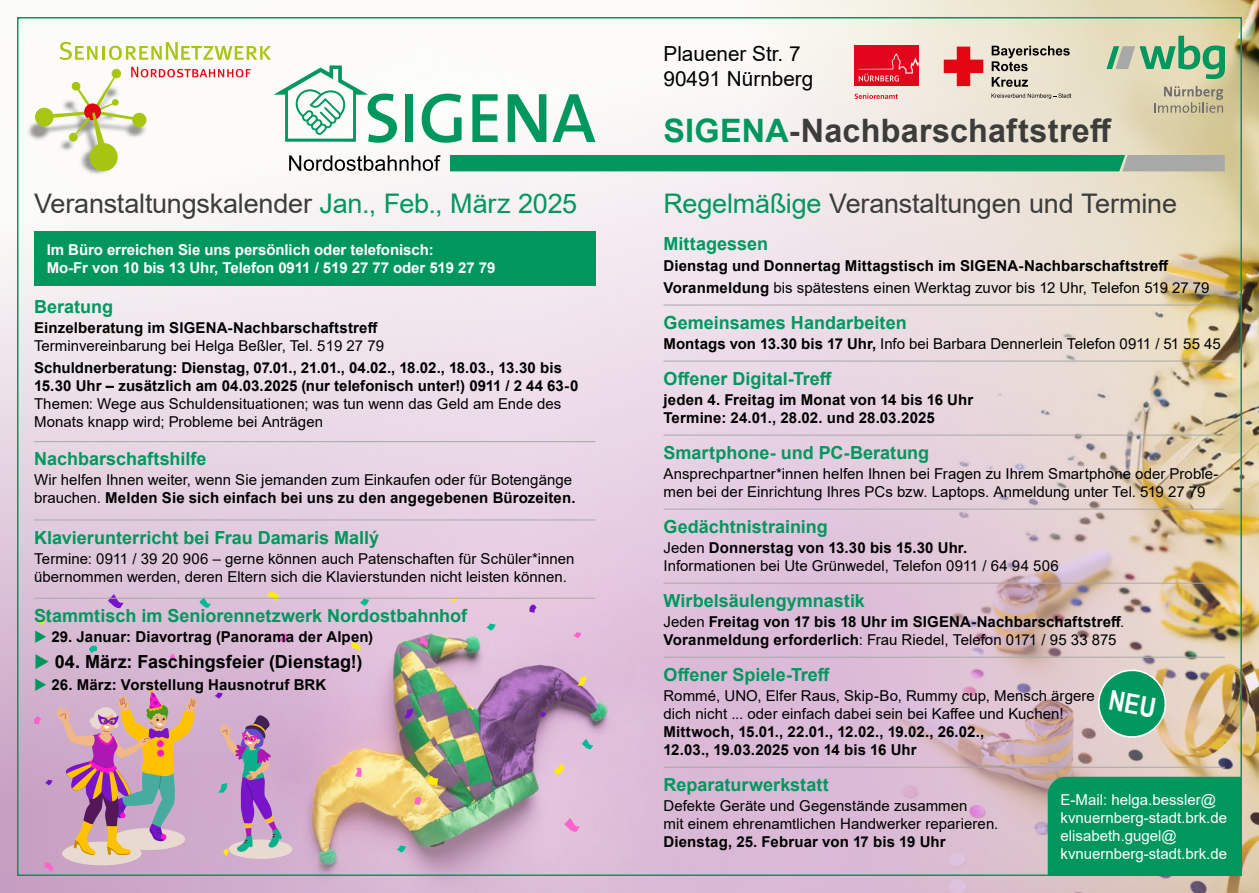
<style>
.page{position:relative;width:1259px;height:893px;background:#fff}
.page>*{position:absolute;margin:0;border:0;box-sizing:border-box;transform-origin:0 0}
.t1{font:700 32.25px "Arial";letter-spacing:.005em;color:#3c3c3b}
.t2{font:27px "Arial";letter-spacing:-.01em;color:#3c3c3b}
.t3{font:20.7px/24.9px "Arial";color:#000}
.t4{font:700 18px "Arial";color:#00975f}
.t5{font:700 18px "Arial";color:#000}
.t6{font:15px/18px "Arial";color:#000}
.t7{font:700 15px/18px "Arial";letter-spacing:.01em;color:#000}
.t8{font:700 15px/18px "Arial";letter-spacing:-.005em;color:#fff}
.t9{font:15px/18px "Arial";color:#fff}
.s1{color:#00975f}
.s2{font-weight:700}
.s3{font-weight:400}
</style>
<div class="page">
<img style="left:0;top:0;width:1259px;height:893px">
<svg style="left:451px;top:155px;width:773px;height:16px;background:#169968"></svg>
<div style="left:405px;top:94px;width:8px;height:48px;background:#00975f"></div>
<svg style="left:422px;top:94px;width:39px;height:49px"></svg>
<svg style="left:472px;top:94px;width:25px;height:48px"></svg>
<svg style="left:508px;top:94px;width:38px;height:48px"></svg>
<svg style="left:552px;top:94px;width:43px;height:48px"></svg>
<svg style="left:289px;top:155px;width:151px;height:16px"></svg>
<svg style="left:1154px;top:86px;width:69px;height:27px;background:#bfb698"></svg>
<svg style="left:1106px;top:36px;width:119px;height:43px;background:#a2c59e"></svg>
<svg style="left:991px;top:77px;width:37px;height:10px"></svg>
<svg style="left:991px;top:46px;width:78px;height:25px;background:#b1ac9c"></svg>
<svg style="left:943px;top:47px;width:40px;height:39px;background:#e8696a"></svg>
<svg style="left:991px;top:93px;width:80px;height:6px"></svg>
<div style="left:0;top:15px;width:281px;height:182px;background:#fcfbf8"></div>
<img style="left:28px;top:107px;width:89px;height:67px">
<div style="left:90px;top:143px;width:28px;height:28px;background:#aac811;border-radius:50%"></div>
<div style="left:35px;top:108px;width:19px;height:18px;background:#aac811;border-radius:50%"></div>
<svg style="left:50px;top:42px;width:347px;height:105px"></svg>
<div style="left:854px;top:45px;width:65px;height:40px;background:#e3051b"></div>
<svg style="left:858px;top:53px;width:61px;height:28px"></svg>
<svg style="left:854px;top:93px;width:44px;height:6px"></svg>
<hr style="left:663px;top:305px;width:562px;height:1px;background:#a8a8a7">
<hr style="left:663px;top:361px;width:562px;height:1px;background:#a8a8a7">
<hr style="left:663px;top:435px;width:562px;height:1px;background:#a8a8a7">
<hr style="left:663px;top:509px;width:562px;height:1px;background:#a8a8a7">
<hr style="left:663px;top:583px;width:562px;height:1px;background:#a8a8a7">
<hr style="left:663px;top:657px;width:562px;height:1px;background:#a8a8a7">
<hr style="left:663px;top:767px;width:562px;height:1px;background:#a8a8a7">
<div style="left:34px;top:232px;width:561px;height:54px;background:#00975f"></div>
<div style="left:229px;top:839px;width:63px;height:20px;background:#e8d9d1;border-radius:50%"></div>
<svg style="left:539px;top:712px;width:7px;height:5px"></svg>
<svg style="left:108px;top:594px;width:16px;height:16px"></svg>
<svg style="left:404px;top:709px;width:10px;height:9px"></svg>
<svg style="left:528px;top:603px;width:8px;height:10px"></svg>
<svg style="left:573px;top:632px;width:8px;height:6px"></svg>
<svg style="left:215px;top:692px;width:8px;height:7px"></svg>
<svg style="left:169px;top:653px;width:7px;height:8px"></svg>
<svg style="left:564px;top:818px;width:16px;height:15px"></svg>
<svg style="left:279px;top:633px;width:10px;height:10px"></svg>
<svg style="left:420px;top:637px;width:8px;height:11px"></svg>
<svg style="left:413px;top:795px;width:9px;height:10px"></svg>
<svg style="left:360px;top:599px;width:9px;height:7px"></svg>
<svg style="left:397px;top:845px;width:9px;height:7px"></svg>
<svg style="left:486px;top:624px;width:9px;height:7px"></svg>
<svg style="left:582px;top:739px;width:11px;height:11px"></svg>
<svg style="left:199px;top:597px;width:12px;height:12px"></svg>
<svg style="left:89px;top:645px;width:10px;height:8px"></svg>
<svg style="left:450px;top:597px;width:8px;height:5px"></svg>
<svg style="left:38px;top:619px;width:7px;height:6px"></svg>
<svg style="left:218px;top:715px;width:64px;height:141px;background:#b393bd"></svg>
<svg style="left:553px;top:763px;width:12px;height:12px"></svg>
<svg style="left:355px;top:768px;width:8px;height:9px"></svg>
<svg style="left:267px;top:590px;width:12px;height:11px"></svg>
<svg style="left:577px;top:676px;width:10px;height:10px"></svg>
<svg style="left:351px;top:641px;width:9px;height:11px"></svg>
<svg style="left:425px;top:776px;width:13px;height:11px"></svg>
<hr style="left:34px;top:441px;width:561px;height:1px;background:#a8a8a7">
<hr style="left:34px;top:520px;width:561px;height:1px;background:#a8a8a7">
<hr style="left:34px;top:598px;width:561px;height:1px;background:#a8a8a7">
<svg style="left:33px;top:689px;width:164px;height:183px;background:#c8a0aa"></svg>
<div style="left:1047px;top:777px;width:192px;height:96px;background:#00975f"></div>
<svg style="left:1094px;top:666px;width:76px;height:74px;background:#5eaf89"></svg>
<h2 class="t2" style="left:34px;top:185px;width:545px">Veranstaltungskalender <span class="s1">Jan., Feb., März 2025</span></h2>
<p class="t8" style="left:47px;top:241px;width:450px">Im Büro erreichen Sie uns persönlich oder telefonisch:<br>Mo-Fr von 10 bis 13 Uhr, Telefon 0911 / 519 27 77 oder 519 27 79</p>
<p class="t4" style="left:34px;top:294px;width:81px">Beratung</p>
<p class="t7" style="left:34px;top:319px;width:345px">Einzelberatung im SIGENA-Nachbarschaftstreff</p>
<p class="t6" style="left:34px;top:337px;width:351px">Terminvereinbarung bei Helga Beßler, Tel. 519 27 79</p>
<p class="t7" style="left:34px;top:359px;width:546px">Schuldnerberatung: Dienstag, 07.01., 21.01., 04.02., 18.02., 18.03., 13.30 bis<br>15.30 Uhr – zusätzlich am 04.03.2025 (nur telefonisch unter!) 0911 / 2 44 63-0</p>
<p class="t6" style="left:34px;top:395px;width:529px">Themen: Wege aus Schuldensituationen; was tun wenn das Geld am Ende des<br>Monats knapp wird; Probleme bei Anträgen</p>
<p class="t4" style="left:34px;top:446px;width:174px">Nachbarschaftshilfe</p>
<p class="t6" style="left:34px;top:471px;width:543px">Wir helfen Ihnen weiter, wenn Sie jemanden zum Einkaufen oder für Botengänge brauchen. <span class="s2">Melden Sie sich einfach bei uns zu den angegebenen Bürozeiten.</span></p>
<p class="t4" style="left:34px;top:525px;width:347px">Klavierunterricht bei Frau Damaris Mallý</p>
<p class="t6" style="left:34px;top:549px;width:542px">Termine: 0911 / 39 20 906 – gerne können auch Patenschaften für Schüler*innen übernommen werden, deren Eltern sich die Klavierstunden nicht leisten können.</p>
<p class="t4" style="left:34px;top:603px;width:435px">Stammtisch im Seniorennetzwerk Nordostbahnhof</p>
<p class="t7" style="left:34px;top:628px;width:341px"><span class="s1">◆</span> 29. Januar: Diavortrag (Panorama der Alpen)</p>
<p class="t5" style="left:34px;top:649px;width:330px"><span class="s1">◆</span> 04. März: Faschingsfeier (Dienstag!)</p>
<p class="t7" style="left:34px;top:676px;width:294px"><span class="s1">◆</span> 26. März: Vorstellung Hausnotruf BRK</p>
<h3 class="t3" style="left:663px;top:41px;width:151px">Plauener Str. 7<br>90491 Nürnberg</h3>
<h1 class="t1" style="left:663px;top:108px;width:450px"><span class="s1">SIGENA</span>-Nachbarschaftstreff</h1>
<h2 class="t2" style="left:663px;top:185px;width:515px"><span class="s1">Regelmäßige</span> Veranstaltungen und Termine</h2>
<p class="t4" style="left:663px;top:231px;width:106px">Mittagessen</p>
<p class="t7" style="left:663px;top:254px;width:547px;line-height:22.2px">Dienstag und Donnertag Mittagstisch im SIGENA-Nachbarschaftstreff<br>Voranmeldung <span class="s3">bis spätestens einen Werktag zuvor bis 12 Uhr, Telefon 519 27 79</span></p>
<p class="t4" style="left:663px;top:310px;width:245px">Gemeinsames Handarbeiten</p>
<p class="t6" style="left:663px;top:334px;width:559px"><span class="s2">Montags von 13.30 bis 17 Uhr,</span> Info bei Barbara Dennerlein Telefon 0911 / 51 55 45</p>
<p class="t4" style="left:663px;top:366px;width:170px">Offener Digital-Treff</p>
<p class="t7" style="left:663px;top:391px;width:311px">jeden 4. Freitag im Monat von 14 bis 16 Uhr<br>Termine: 24.01., 28.02. und 28.03.2025</p>
<p class="t4" style="left:663px;top:440px;width:267px">Smartphone- und PC-Beratung</p>
<p class="t6" style="left:663px;top:465px;width:556px">Ansprechpartner*innen helfen Ihnen bei Fragen zu Ihrem Smartphone oder Proble&shy;men bei der Einrichtung Ihres PCs bzw. Laptops. Anmeldung unter Tel. 519 27 79</p>
<p class="t4" style="left:663px;top:514px;width:166px">Gedächtnistraining</p>
<p class="t6" style="left:663px;top:539px;width:397px">Jeden <span class="s2">Donnerstag von 13.30 bis 15.30 Uhr.<br></span>Informationen bei Ute Grünwedel, Telefon 0911 / 64 94 506</p>
<p class="t4" style="left:663px;top:588px;width:203px">Wirbelsäulengymnastik</p>
<p class="t7" style="left:663px;top:613px;width:462px"><span class="s3">Jeden</span> Freitag von 17 bis 18 Uhr im SIGENA-Nachbarschaftstreff<span class="s3">.<br></span>Voranmeldung erforderlich<span class="s3">: Frau Riedel, Telefon 0171 / 95 33 875</span></p>
<p class="t4" style="left:663px;top:662px;width:168px">Offener Spiele-Treff</p>
<p class="t6" style="left:663px;top:687px;width:433px">Rommé, UNO, Elfer Raus, Skip-Bo, Rummy cup, Mensch ärgere dich nicht ... oder einfach dabei sein bei Kaffee und Kuchen!</p>
<p class="t7" style="left:663px;top:723px;width:322px">Mittwoch, 15.01., 22.01., 12.02., 19.02., 26.02.,<br>12.03., 19.03.2025 von 14 bis 16 Uhr</p>
<p class="t4" style="left:663px;top:772px;width:167px">Reparaturwerkstatt</p>
<p class="t6" style="left:663px;top:797px;width:336px">Defekte Geräte und Gegenstände zusammen<br>mit einem ehrenamtlichen Handwerker reparieren.</p>
<p class="t7" style="left:663px;top:833px;width:284px">Dienstag, 25. Februar von 17 bis 19 Uhr</p>
<p class="t9" style="left:1060px;top:791px;width:168px">E-Mail: helga.bessler@ kvnuernberg-stadt.brk.de elisabeth.gugel@ kvnuernberg-stadt.brk.de</p>
</div>
